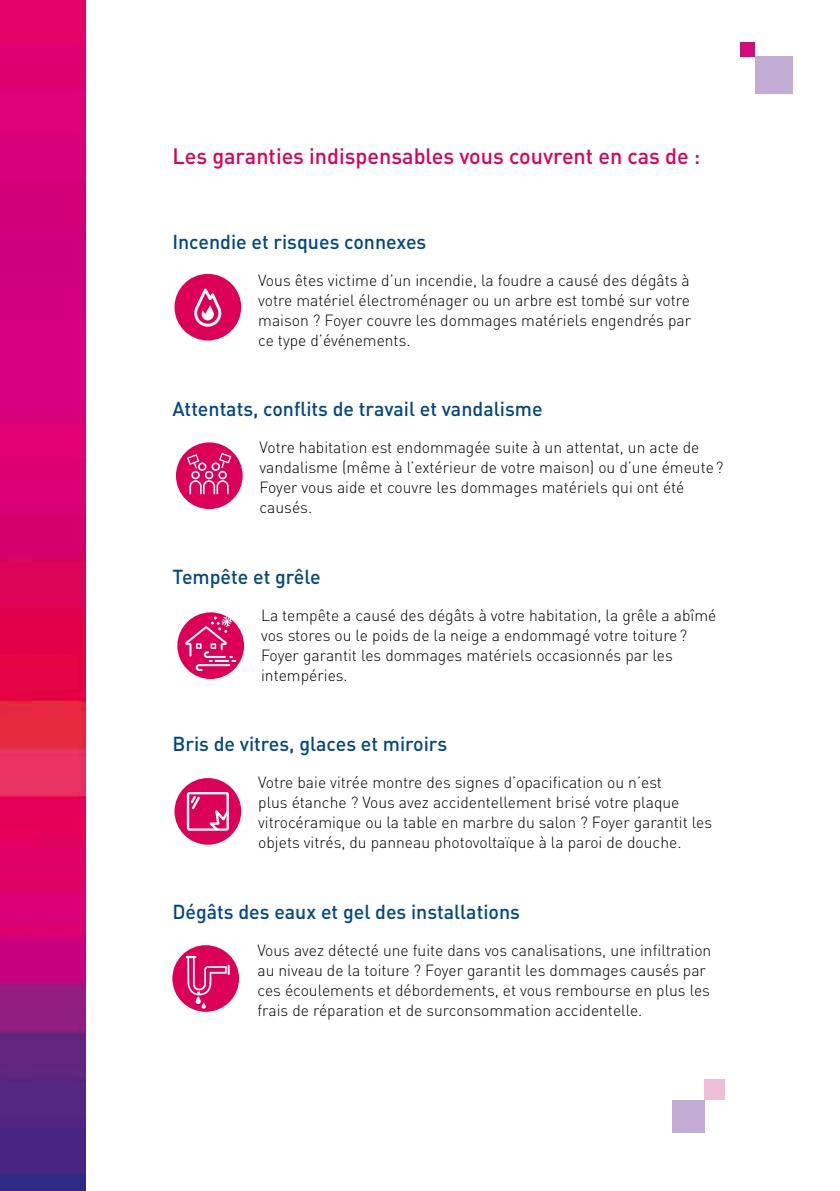
<style>
.page{position:relative;width:840px;height:1191px;background:#fff}
.page>*{position:absolute;margin:0;border:0;box-sizing:border-box;transform-origin:0 0}
.t1{font:500 22px "DIN";color:#dc0057}
.t2{font:500 20px "DIN";color:#004884}
.t3{font:300 16px/20px "DINOT";color:#000}
</style>
<div class="page">
<div style="left:176px;top:442px;width:66px;height:67px;background:#dc0057;border-radius:50%"></div>
<div style="left:191px;top:471px;width:9px;height:8px;border:2px solid #fff;border-radius:50%"></div>
<div style="left:198px;top:462px;width:8px;height:9px;border:2px solid #fff;border-radius:50%"></div>
<div style="left:211px;top:462px;width:9px;height:9px;border:2px solid #fff;border-radius:50%"></div>
<div style="left:205px;top:471px;width:8px;height:8px;border:2px solid #fff;border-radius:50%"></div>
<div style="left:218px;top:471px;width:9px;height:8px;border:2px solid #fff;border-radius:50%"></div>
<svg style="left:189px;top:479px;width:40px;height:16px"></svg>
<svg style="left:218px;top:453px;width:14px;height:15px"></svg>
<svg style="left:187px;top:454px;width:13px;height:15px"></svg>
<div style="left:177px;top:612px;width:67px;height:67px;background:#dc0057;border-radius:50%"></div>
<svg style="left:184px;top:615px;width:51px;height:56px"></svg>
<div style="left:172px;top:945px;width:67px;height:66px;background:#dc0057;border-radius:50%"></div>
<svg style="left:185px;top:954px;width:45px;height:54px"></svg>
<div style="left:174px;top:274px;width:67px;height:66px;background:#dc0057;border-radius:50%"></div>
<svg style="left:194px;top:288px;width:27px;height:39px"></svg>
<div style="left:174px;top:778px;width:67px;height:66px;background:#dc0057;border-radius:50%"></div>
<svg style="left:186px;top:792px;width:43px;height:39px"></svg>
<div style="left:754px;top:57px;width:37px;height:37px;background:#c3acd4"></div>
<div style="left:671px;top:1100px;width:33px;height:32px;background:#c3acd4"></div>
<div style="left:740px;top:43px;width:14px;height:14px;background:#d40b7c"></div>
<div style="left:704px;top:1079px;width:20px;height:21px;background:#efbdd7"></div>
<img style="left:0;top:0;width:85px;height:1191px">
<h1 class="t1" style="left:172px;top:142px;width:529px">Les garanties indispensables vous couvrent en cas de :</h1>
<p class="t2" style="left:172px;top:229px;width:255px">Incendie et risques connexes</p>
<p class="t3" style="left:258px;top:270px;width:434px;text-align:justify">Vous êtes victime d’un incendie, la foudre a causé des dégâts à votre matériel électroménager ou un arbre est tombé sur votre maison ? Foyer couvre les dommages matériels engendrés par ce type d’événements.</p>
<p class="t2" style="left:172px;top:396px;width:371px">Attentats, conflits de travail et vandalisme</p>
<p class="t3" style="left:259px;top:437px;width:465px">Votre habitation est endommagée suite à un attentat, un acte de vandalisme (même à l’extérieur de votre maison) ou d’une émeute?<br>Foyer vous aide et couvre les dommages matériels qui ont été causés.</p>
<p class="t2" style="left:172px;top:564px;width:150px">Tempête et grêle</p>
<p class="t3" style="left:261px;top:605px;width:456px">La tempête a causé des dégâts à votre habitation, la grêle a abîmé vos stores ou le poids de la neige a endommagé votre toiture?<br>Foyer garantit les dommages matériels occasionnés par les intempéries.</p>
<p class="t2" style="left:172px;top:731px;width:276px">Bris de vitres, glaces et miroirs</p>
<p class="t3" style="left:258px;top:772px;width:455px">Votre baie vitrée montre des signes d’opacification ou n’est<br>plus étanche ? Vous avez accidentellement brisé votre plaque vitrocéramique ou la table en marbre du salon ? Foyer garantit les objets vitrés, du panneau photovoltaïque à la paroi de douche.</p>
<p class="t2" style="left:172px;top:898px;width:349px">Dégâts des eaux et gel des installations</p>
<p class="t3" style="left:257px;top:939px;width:455px">Vous avez détecté une fuite dans vos canalisations, une infiltration au niveau de la toiture ? Foyer garantit les dommages causés par ces écoulements et débordements, et vous rembourse en plus les frais de réparation et de surconsommation accidentelle.</p>
</div>
